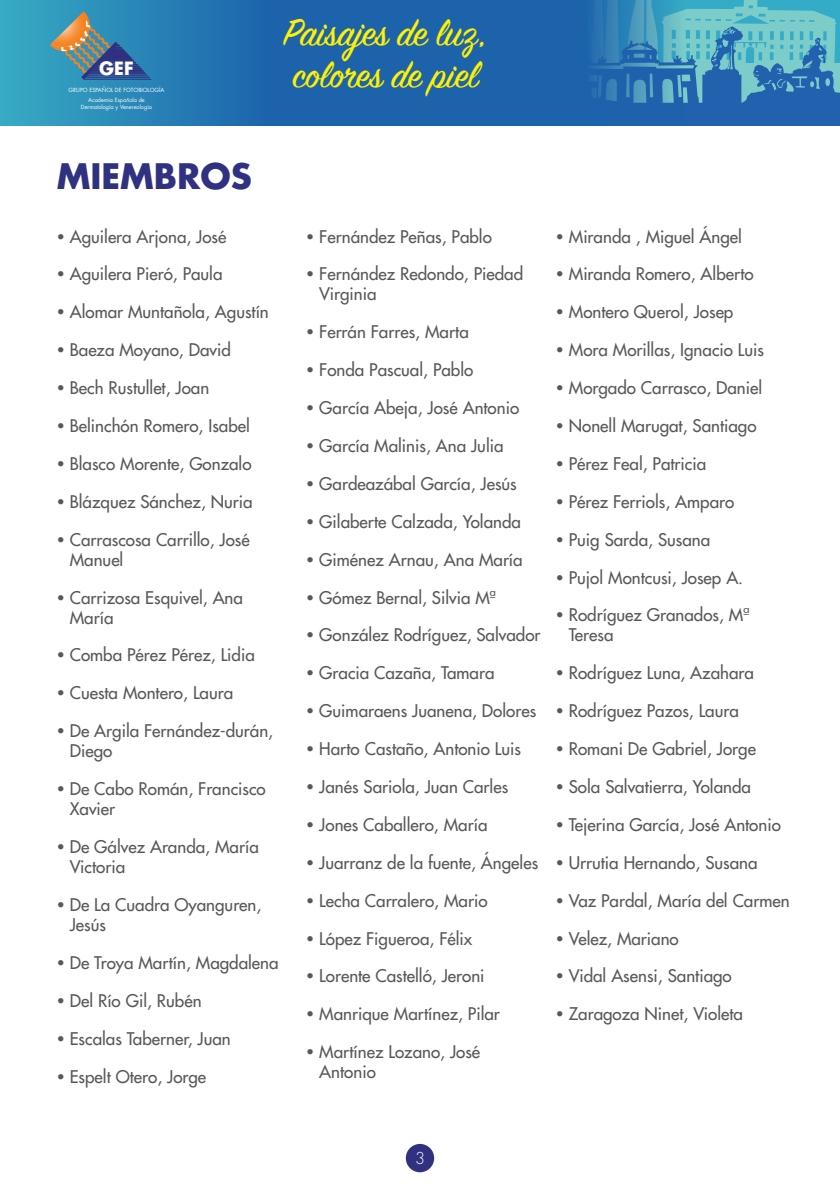
<style>
.page{position:relative;width:840px;height:1191px;background:#fff}
.page>*{position:absolute;margin:0;border:0;box-sizing:border-box;transform-origin:0 0}
.t1{font:42px/42.2px "Sign Painter House Script";letter-spacing:-.005em;color:#fff101}
.t2{font:700 34.2px "Futura LT";color:#303180}
.t3{font:700 17.8px "Futura LT";color:#fff}
.t4{font:17px/20px "Futura LT";color:#57585a}
.t5{font:300 16px "Futura LT";color:#fff}
.t6{font:5.6px/10px "Futura LT";color:#fff;text-align:center}
.s1{font-size:14px}
</style>
<div class="page">
<div style="left:405px;top:1143px;width:29px;height:29px;background:#303180;border-radius:50%"></div>
<div style="left:0;top:0;width:839px;height:126px;background:#1d63ac"></div>
<svg style="left:593px;top:0;width:246px;height:103px"></svg>
<div style="left:0;top:0;width:268px;height:126px;background:linear-gradient(to right,#37abc3,#1d63ac)"></div>
<hr style="left:84px;top:79px;width:68px;height:1px;background:#303180">
<hr style="left:84px;top:77px;width:68px;height:1px;background:#303180">
<hr style="left:84px;top:74px;width:68px;height:2px;background:#303180">
<hr style="left:84px;top:72px;width:68px;height:2px;background:#303180">
<hr style="left:84px;top:70px;width:68px;height:1px;background:#303180">
<hr style="left:84px;top:68px;width:68px;height:1px;background:#303180">
<hr style="left:84px;top:66px;width:68px;height:1px;background:#303180">
<hr style="left:84px;top:64px;width:68px;height:1px;background:#303180">
<hr style="left:84px;top:62px;width:68px;height:1px;background:#303180">
<hr style="left:84px;top:60px;width:68px;height:1px;background:#303180">
<hr style="left:84px;top:58px;width:68px;height:1px;background:#303180">
<hr style="left:84px;top:55px;width:68px;height:2px;background:#303180">
<hr style="left:84px;top:53px;width:68px;height:2px;background:#303180">
<hr style="left:84px;top:51px;width:68px;height:1px;background:#303180">
<hr style="left:84px;top:49px;width:68px;height:1px;background:#303180">
<hr style="left:84px;top:47px;width:68px;height:1px;background:#303180">
<hr style="left:84px;top:45px;width:68px;height:1px;background:#303180">
<hr style="left:84px;top:44px;width:68px;height:1px;background:#303180">
<svg style="left:50px;top:11px;width:72px;height:73px;background:#5c8495"></svg>
<p class="t3" style="left:99px;top:56px;width:36px">GEF</p>
<p class="t6" style="left:69px;top:85px;width:97px">GRUPO ESPAÑOL DE FOTOBIOLOGÍA<br>Academia Española de</p>
<p class="t6" style="left:81px;top:102px;width:72px">Dermatología y Venereología</p>
<h1 class="t1" style="left:284px;top:15px;width:205px">Paisajes de luz, colores de piel</h1>
<h2 class="t2" style="left:57px;top:154px;width:196px">MIEMBROS</h2>
<p class="t4" style="left:57px;top:226px;width:171px"><span class="s1">•</span> Aguilera Arjona, José</p>
<p class="t4" style="left:57px;top:264px;width:167px"><span class="s1">•</span> Aguilera Pieró, Paula</p>
<p class="t4" style="left:57px;top:302px;width:213px"><span class="s1">•</span> Alomar Muntañola, Agustín</p>
<p class="t4" style="left:57px;top:340px;width:175px"><span class="s1">•</span> Baeza Moyano, David</p>
<p class="t4" style="left:57px;top:378px;width:154px"><span class="s1">•</span> Bech Rustullet, Joan</p>
<p class="t4" style="left:57px;top:415px;width:194px"><span class="s1">•</span> Belinchón Romero, Isabel</p>
<p class="t4" style="left:57px;top:453px;width:196px"><span class="s1">•</span> Blasco Morente, Gonzalo</p>
<p class="t4" style="left:57px;top:491px;width:197px"><span class="s1">•</span> Blázquez Sánchez, Nuria</p>
<p class="t4" style="left:70px;top:529px;width:181px;text-indent:-13px"><span class="s1">•</span> Carrascosa Carrillo, José<br>Manuel</p>
<p class="t4" style="left:70px;top:587px;width:175px;text-indent:-13px"><span class="s1">•</span> Carrizosa Esquivel, Ana<br>María</p>
<p class="t4" style="left:57px;top:645px;width:199px"><span class="s1">•</span> Comba Pérez Pérez, Lidia</p>
<p class="t4" style="left:57px;top:683px;width:178px"><span class="s1">•</span> Cuesta Montero, Laura</p>
<p class="t4" style="left:70px;top:721px;width:205px;text-indent:-13px"><span class="s1">•</span> De Argila Fernández-durán,<br>Diego</p>
<p class="t4" style="left:70px;top:778px;width:197px;text-indent:-13px"><span class="s1">•</span> De Cabo Román, Francisco<br>Xavier</p>
<p class="t4" style="left:70px;top:836px;width:190px;text-indent:-13px"><span class="s1">•</span> De Gálvez Aranda, María<br>Victoria</p>
<p class="t4" style="left:70px;top:894px;width:193px;text-indent:-13px"><span class="s1">•</span> De La Cuadra Oyanguren,<br>Jesús</p>
<p class="t4" style="left:57px;top:952px;width:223px"><span class="s1">•</span> De Troya Martín, Magdalena</p>
<p class="t4" style="left:57px;top:990px;width:146px"><span class="s1">•</span> Del Río Gil, Rubén</p>
<p class="t4" style="left:57px;top:1028px;width:175px"><span class="s1">•</span> Escalas Taberner, Juan</p>
<p class="t4" style="left:57px;top:1066px;width:151px"><span class="s1">•</span> Espelt Otero, Jorge</p>
<p class="t4" style="left:306px;top:226px;width:187px"><span class="s1">•</span> Fernández Peñas, Pablo</p>
<p class="t4" style="left:319px;top:264px;width:205px;text-indent:-13px"><span class="s1">•</span> Fernández Redondo, Piedad<br>Virginia</p>
<p class="t4" style="left:306px;top:322px;width:164px"><span class="s1">•</span> Ferrán Farres, Marta</p>
<p class="t4" style="left:306px;top:360px;width:168px"><span class="s1">•</span> Fonda Pascual, Pablo</p>
<p class="t4" style="left:306px;top:398px;width:214px"><span class="s1">•</span> García Abeja, José Antonio</p>
<p class="t4" style="left:306px;top:435px;width:199px"><span class="s1">•</span> García Malinis, Ana Julia</p>
<p class="t4" style="left:306px;top:473px;width:212px"><span class="s1">•</span> Gardeazábal García, Jesús</p>
<p class="t4" style="left:306px;top:511px;width:216px"><span class="s1">•</span> Gilaberte Calzada, Yolanda</p>
<p class="t4" style="left:306px;top:549px;width:218px"><span class="s1">•</span> Giménez Arnau, Ana María</p>
<p class="t4" style="left:306px;top:587px;width:191px"><span class="s1">•</span> Gómez Bernal, Silvia Mª</p>
<p class="t4" style="left:306px;top:625px;width:235px"><span class="s1">•</span> González Rodríguez, Salvador</p>
<p class="t4" style="left:306px;top:663px;width:190px"><span class="s1">•</span> Gracia Cazaña, Tamara</p>
<p class="t4" style="left:306px;top:701px;width:231px"><span class="s1">•</span> Guimaraens Juanena, Dolores</p>
<p class="t4" style="left:306px;top:738px;width:216px"><span class="s1">•</span> Harto Castaño, Antonio Luis</p>
<p class="t4" style="left:306px;top:776px;width:203px"><span class="s1">•</span> Janés Sariola, Juan Carles</p>
<p class="t4" style="left:306px;top:814px;width:183px"><span class="s1">•</span> Jones Caballero, María</p>
<p class="t4" style="left:306px;top:852px;width:233px"><span class="s1">•</span> Juarranz de la fuente, Ángeles</p>
<p class="t4" style="left:306px;top:890px;width:183px"><span class="s1">•</span> Lecha Carralero, Mario</p>
<p class="t4" style="left:306px;top:928px;width:167px"><span class="s1">•</span> López Figueroa, Félix</p>
<p class="t4" style="left:306px;top:966px;width:180px"><span class="s1">•</span> Lorente Castelló, Jeroni</p>
<p class="t4" style="left:306px;top:1004px;width:195px"><span class="s1">•</span> Manrique Martínez, Pilar</p>
<p class="t4" style="left:319px;top:1041px;width:162px;text-indent:-13px"><span class="s1">•</span> Martínez Lozano, José<br>Antonio</p>
<p class="t4" style="left:555px;top:226px;width:187px"><span class="s1">•</span> Miranda , Miguel Ángel</p>
<p class="t4" style="left:555px;top:264px;width:199px"><span class="s1">•</span> Miranda Romero, Alberto</p>
<p class="t4" style="left:555px;top:302px;width:179px"><span class="s1">•</span> Montero Querol, Josep</p>
<p class="t4" style="left:555px;top:340px;width:209px"><span class="s1">•</span> Mora Morillas, Ignacio Luis</p>
<p class="t4" style="left:555px;top:378px;width:208px"><span class="s1">•</span> Morgado Carrasco, Daniel</p>
<p class="t4" style="left:555px;top:415px;width:202px"><span class="s1">•</span> Nonell Marugat, Santiago</p>
<p class="t4" style="left:555px;top:453px;width:152px"><span class="s1">•</span> Pérez Feal, Patricia</p>
<p class="t4" style="left:555px;top:491px;width:180px"><span class="s1">•</span> Pérez Ferriols, Amparo</p>
<p class="t4" style="left:555px;top:529px;width:156px"><span class="s1">•</span> Puig Sarda, Susana</p>
<p class="t4" style="left:555px;top:567px;width:189px"><span class="s1">•</span> Pujol Montcusi, Josep A.</p>
<p class="t4" style="left:568px;top:605px;width:182px;text-indent:-13px"><span class="s1">•</span> Rodríguez Granados, Mª<br>Teresa</p>
<p class="t4" style="left:555px;top:663px;width:199px"><span class="s1">•</span> Rodríguez Luna, Azahara</p>
<p class="t4" style="left:555px;top:701px;width:184px"><span class="s1">•</span> Rodríguez Pazos, Laura</p>
<p class="t4" style="left:555px;top:738px;width:201px"><span class="s1">•</span> Romani De Gabriel, Jorge</p>
<p class="t4" style="left:555px;top:776px;width:196px"><span class="s1">•</span> Sola Salvatierra, Yolanda</p>
<p class="t4" style="left:555px;top:814px;width:226px"><span class="s1">•</span> Tejerina García, José Antonio</p>
<p class="t4" style="left:555px;top:852px;width:203px"><span class="s1">•</span> Urrutia Hernando, Susana</p>
<p class="t4" style="left:555px;top:890px;width:235px"><span class="s1">•</span> Vaz Pardal, María del Carmen</p>
<p class="t4" style="left:555px;top:928px;width:124px"><span class="s1">•</span> Velez, Mariano</p>
<p class="t4" style="left:555px;top:966px;width:177px"><span class="s1">•</span> Vidal Asensi, Santiago</p>
<p class="t4" style="left:555px;top:1004px;width:189px"><span class="s1">•</span> Zaragoza Ninet, Violeta</p>
<p class="t5" style="left:415px;top:1148px;width:11px">3</p>
</div>
